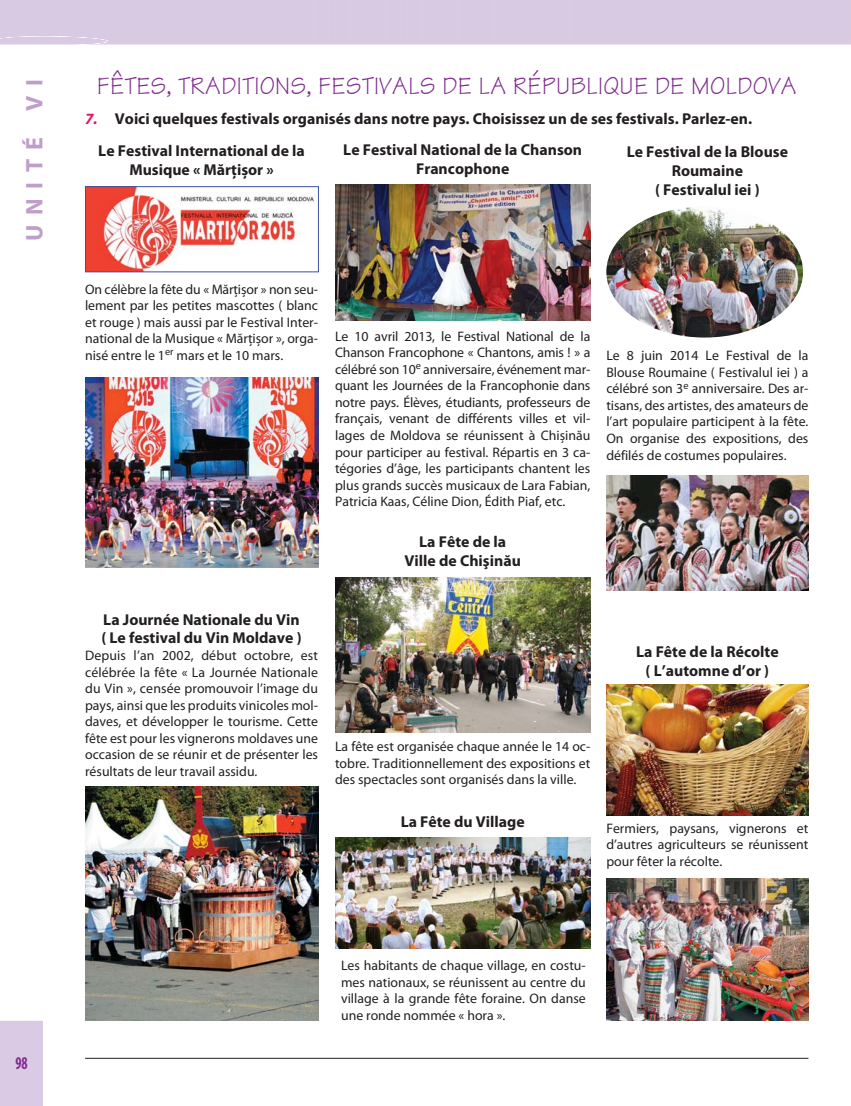
<style>
.page{position:relative;width:851px;height:1106px;background:#fff}
.page>*{position:absolute;margin:0;border:0;box-sizing:border-box;transform-origin:0 0}
.t1{font:25.5px "Technical Plain";color:#812990}
.t2{font:700 24px "Myriad Pro";letter-spacing:.4em;color:#bf9eca}
.t3{font:700 condensed 18px "Myriad Pro";color:#812990;scale:.8 1}
.t4{font:700 15.75px/18.9px "Myriad Pro";color:#231f20;text-align:center}
.t5{font:13.8px/16.5px "Myriad Pro";color:#231f20;text-align:justify}
.s1{font-style:italic;color:#ed1064}
</style>
<div class="page">
<div style="left:0;top:1020px;width:43px;height:85px;background:#dacae3"></div>
<hr style="left:85px;top:1057px;width:723px;height:1px;background:#231f20">
<img style="left:335px;top:577px;width:255px;height:155px">
<img style="left:335px;top:837px;width:255px;height:111px">
<img style="left:606px;top:684px;width:202px;height:131px">
<img style="left:606px;top:206px;width:196px;height:131px;border-radius:50%">
<img style="left:335px;top:185px;width:255px;height:135px">
<img style="left:606px;top:475px;width:202px;height:115px">
<img style="left:85px;top:377px;width:233px;height:191px">
<img style="left:87px;top:188px;width:227px;height:82px">
<div style="left:85px;top:186px;width:234px;height:86px;border:1px solid #3953a4"></div>
<img style="left:85px;top:786px;width:233px;height:234px">
<img style="left:606px;top:878px;width:202px;height:142px">
<h2 class="t2" style="left:26px;top:241px;width:163px;rotate:-90deg">UNITÉ VI</h2>
<h3 class="t3" style="left:15px;top:1056px;width:17px">98</h3>
<h1 class="t1" style="left:97px;top:77px;width:701px">FÊTES, TRADITIONS, FESTIVALS DE LA RÉPUBLIQUE DE MOLDOVA</h1>
<p class="t4" style="left:85px;top:111px;width:668px"><span class="s1">7.</span> Voici quelques festivals organisés dans notre pays. Choisissez un de ses festivals. Parlez-en.</p>
<p class="t4" style="left:98px;top:143px;width:208px">Le Festival International de la<br>Musique « Mărțișor »</p>
<p class="t4" style="left:343px;top:142px;width:240px">Le Festival National de la Chanson<br>Francophone</p>
<p class="t4" style="left:626px;top:143px;width:163px">Le Festival de la Blouse<br>Roumaine<br>( Festivalul iei )</p>
<p class="t5" style="left:85px;top:282px;width:234px">On célèbre la fête du « Mărțișor » non seu&shy;lement par les petites mascottes ( blanc et rouge ) mais aussi par le Festival Inter&shy;national de la Musique « Mărțișor », orga&shy;nisé entre le 1<sup>er</sup> mars et le 10 mars.</p>
<p class="t4" style="left:101px;top:611px;width:202px;text-align:left">La Journée Nationale du Vin ( Le festival du Vin Moldave )</p>
<p class="t5" style="left:85px;top:648px;width:234px">Depuis l’an 2002, début octobre, est célébrée la fête « La Journée Nationale du Vin », censée promouvoir l’image du pays, ainsi que les produits vinicoles mol&shy;daves, et développer le tourisme. Cette fête est pour les vignerons moldaves une occasion de se réunir et de présenter les résultats de leur travail assidu.</p>
<p class="t5" style="left:335px;top:329px;width:257px">Le 10 avril 2013, le Festival National de la Chanson Francophone « Chantons, amis ! » a célébré son 10<sup>e</sup> anniversaire, événement mar&shy;quant les Journées de la Francophonie dans notre pays. Élèves, étudiants, professeurs de français, venant de différents villes et vil&shy;lages de Moldova se réunissent à Chișinău pour participer au festival. Répartis en 3 ca&shy;tégories d’âge, les participants chantent les plus grands succès musicaux de Lara Fabian, Patricia Kaas, Céline Dion, Édith Piaf, etc.</p>
<p class="t4" style="left:404px;top:534px;width:118px">La Fête de la<br>Ville de Chişinău</p>
<p class="t5" style="left:606px;top:348px;width:203px">Le 8 juin 2014 Le Festival de la Blouse Roumaine ( Festivalul iei ) a célébré son 3<sup>e</sup> anniversaire. Des ar&shy;tisans, des artistes, des amateurs de l’art populaire participent à la fête.<br>On organise des expositions, des défilés de costumes populaires.</p>
<p class="t4" style="left:636px;top:644px;width:144px">La Fête de la Récolte ( L’automne d’or )</p>
<p class="t5" style="left:335px;top:739px;width:257px">La fête est organisée chaque année le 14 oc&shy;tobre. Traditionnellement des expositions et des spectacles sont organisés dans la ville.</p>
<p class="t4" style="left:400px;top:813px;width:126px">La Fête du Village</p>
<p class="t5" style="left:606px;top:821px;width:203px">Fermiers, paysans, vignerons et d’autres agriculteurs se réunissent pour fêter la récolte.</p>
<p class="t5" style="left:341px;top:958px;width:246px">Les habitants de chaque village, en costu&shy;mes nationaux, se réunissent au centre du village à la grande fête foraine. On danse une ronde nommée « hora ».</p>
</div>
